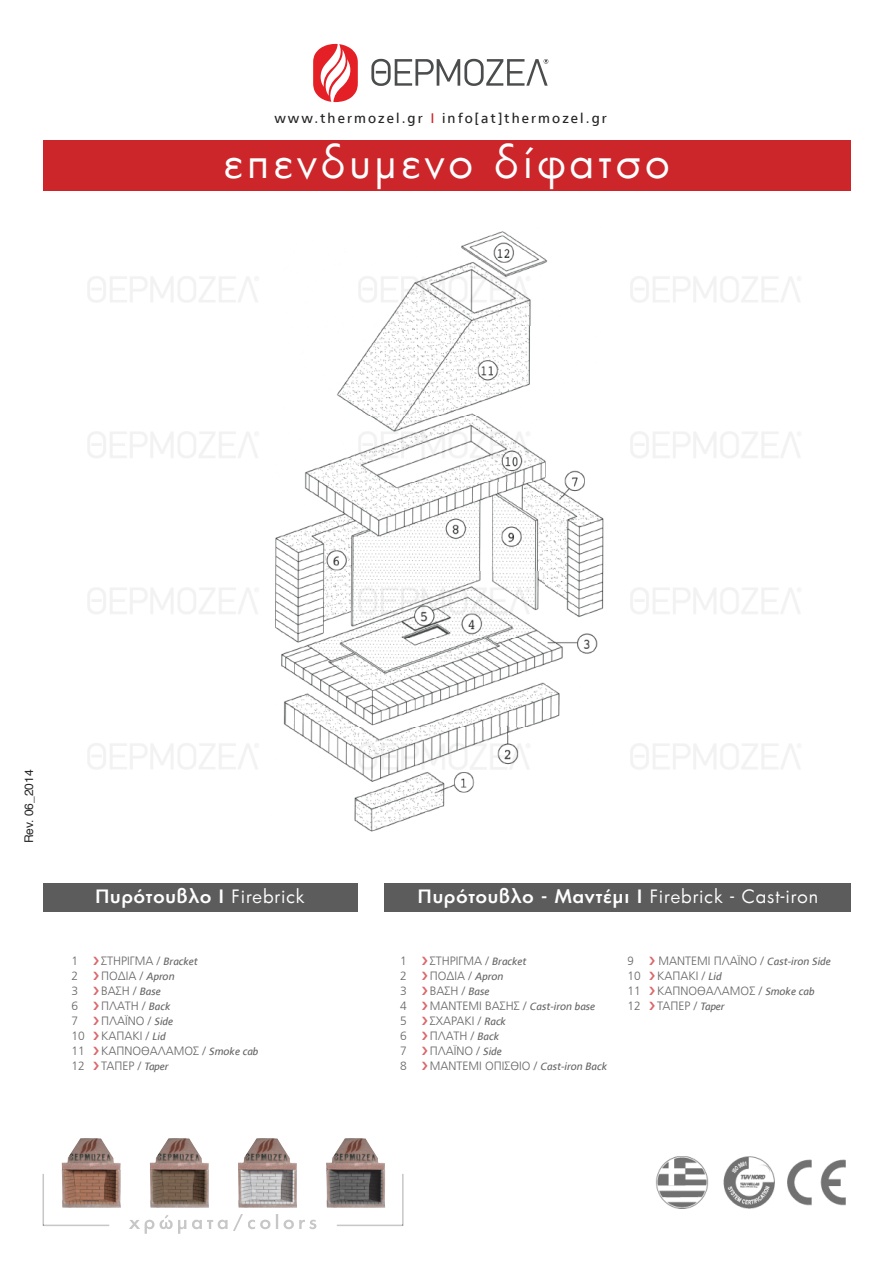
<style>
.page{position:relative;width:893px;height:1263px;background:#fff}
.page>*{position:absolute;margin:0;border:0;box-sizing:border-box;transform-origin:0 0}
.t1{font:42px "PF Futura Neu";letter-spacing:.1em;color:#fff}
.t2{font:500 18px "PF Futura Neu";letter-spacing:.05em;color:#fff}
.t3{font:13.8px "PF Catalog";letter-spacing:.15em;color:#272627}
.t4{font:300 12px "PF Catalog";color:#686768}
.t5{font:12px "Helvetica";color:#272627}
.t6{font:300 12px "PF Catalog";color:#686768;scale:.95 1}
.s1{color:#cc262b}
.s2{font-weight:400}
.s3{font-family:"PF Catalog Poly";font-weight:400;font-style:italic;font-size:10.5px}
</style>
<div class="page">
<svg style="left:371px;top:59px;width:177px;height:27px"></svg>
<svg style="left:313px;top:44px;width:45px;height:58px"></svg>
<div style="left:43px;top:140px;width:807px;height:50px;background:#cc262b"></div>
<div style="left:43px;top:883px;width:807px;height:28px;background:#5d5c5d"></div>
<img style="left:656px;top:1156px;width:190px;height:52px">
<img style="left:275px;top:231px;width:329px;height:601px">
<img style="left:62px;top:1138px;width:59px;height:70px">
<img style="left:150px;top:1138px;width:59px;height:70px">
<img style="left:238px;top:1138px;width:59px;height:70px">
<img style="left:326px;top:1138px;width:59px;height:70px">
<svg style="left:129px;top:1215px;width:84px;height:19px"></svg>
<svg style="left:248px;top:1214px;width:68px;height:15px"></svg>
<svg style="left:43px;top:1174px;width:66px;height:52px"></svg>
<svg style="left:337px;top:1174px;width:67px;height:52px"></svg>
<div style="left:358px;top:869px;width:26px;height:57px;background:#fff"></div>
<img style="left:352px;top:260px;width:192px;height:65px">
<img style="left:352px;top:416px;width:192px;height:65px">
<img style="left:352px;top:572px;width:192px;height:65px">
<img style="left:352px;top:728px;width:192px;height:50px">
<p class="t3" style="left:274px;top:110px;width:334px">www.thermozel.gr <span class="s1">I</span> info[at]thermozel.gr</p>
<h1 class="t1" style="left:223px;top:135px;width:448px">επενδυμενο δίφατσο</h1>
<p class="t5" style="left:24px;top:843px;width:75px;rotate:-90deg">Rev. 06_2014</p>
<h2 class="t2" style="left:96px;top:884px;width:210px">Πυρότουβλο Ι <span class="s2">Firebrick</span></h2>
<h2 class="t2" style="left:418px;top:884px;width:402px">Πυρότουβλο - Μαντέμι Ι <span class="s2">Firebrick - Cast-iron</span></h2>
<p class="t4" style="left:71px;top:954px;width:8px">1</p>
<p class="t4" style="left:101px;top:954px;width:98px">ΣΤΗΡΙΓΜΑ / <span class="s3">Bracket</span></p>
<p class="t4" style="left:71px;top:969px;width:8px">2</p>
<p class="t4" style="left:101px;top:969px;width:75px">ΠΟΔΙΑ / <span class="s3">Αpron</span></p>
<p class="t4" style="left:71px;top:984px;width:8px">3</p>
<p class="t4" style="left:101px;top:984px;width:61px">ΒΑΣΗ / <span class="s3">Base</span></p>
<p class="t4" style="left:71px;top:999px;width:8px">6</p>
<p class="t4" style="left:101px;top:999px;width:71px">ΠΛΑΤΗ / <span class="s3">Back</span></p>
<p class="t4" style="left:71px;top:1014px;width:8px">7</p>
<p class="t4" style="left:101px;top:1014px;width:73px">ΠΛΑΪΝΟ / <span class="s3">Side</span></p>
<p class="t4" style="left:71px;top:1029px;width:15px">10</p>
<p class="t4" style="left:101px;top:1029px;width:66px">ΚΑΠΑΚΙ / <span class="s3">Lid</span></p>
<p class="t4" style="left:71px;top:1044px;width:15px">11</p>
<p class="t4" style="left:101px;top:1044px;width:159px">ΚΑΠΝΟΘΑΛΑΜΟΣ / <span class="s3">Smoke cab</span></p>
<p class="t4" style="left:71px;top:1059px;width:15px">12</p>
<p class="t4" style="left:101px;top:1059px;width:69px">ΤΑΠΕΡ / <span class="s3">Taper</span></p>
<p class="t4" style="left:400px;top:954px;width:8px">1</p>
<p class="t4" style="left:430px;top:954px;width:98px">ΣΤΗΡΙΓΜΑ / <span class="s3">Bracket</span></p>
<p class="t4" style="left:400px;top:969px;width:8px">2</p>
<p class="t4" style="left:430px;top:969px;width:75px">ΠΟΔΙΑ / <span class="s3">Αpron</span></p>
<p class="t4" style="left:400px;top:984px;width:8px">3</p>
<p class="t4" style="left:430px;top:984px;width:61px">ΒΑΣΗ / <span class="s3">Base</span></p>
<p class="t4" style="left:400px;top:999px;width:8px">4</p>
<p class="t4" style="left:430px;top:999px;width:167px">ΜΑΝΤΕΜΙ ΒΑΣΗΣ / <span class="s3">Cast-iron base</span></p>
<p class="t4" style="left:400px;top:1014px;width:8px">5</p>
<p class="t4" style="left:430px;top:1014px;width:78px">ΣΧΑΡΑΚΙ / <span class="s3">Rack</span></p>
<p class="t4" style="left:400px;top:1029px;width:8px">6</p>
<p class="t4" style="left:430px;top:1029px;width:71px">ΠΛΑΤΗ / <span class="s3">Back</span></p>
<p class="t4" style="left:400px;top:1044px;width:8px">7</p>
<p class="t4" style="left:430px;top:1044px;width:73px">ΠΛΑΪΝΟ / <span class="s3">Side</span></p>
<p class="t4" style="left:400px;top:1059px;width:8px">8</p>
<p class="t4" style="left:430px;top:1059px;width:179px">ΜΑΝΤΕΜΙ ΟΠΙΣΘΙΟ / <span class="s3">Cast-iron Back</span></p>
<p class="t6" style="left:627px;top:954px;width:8px">9</p>
<p class="t4" style="left:659px;top:954px;width:174px">ΜΑΝΤΕΜΙ ΠΛΑΪΝΟ / <span class="s3">Cast-iron Side</span></p>
<p class="t4" style="left:627px;top:969px;width:15px">10</p>
<p class="t4" style="left:657px;top:969px;width:66px">ΚΑΠΑΚΙ / <span class="s3">Lid</span></p>
<p class="t4" style="left:627px;top:984px;width:15px">11</p>
<p class="t4" style="left:657px;top:984px;width:159px">ΚΑΠΝΟΘΑΛΑΜΟΣ / <span class="s3">Smoke cab</span></p>
<p class="t4" style="left:627px;top:999px;width:15px">12</p>
<p class="t4" style="left:657px;top:999px;width:69px">ΤΑΠΕΡ / <span class="s3">Taper</span></p>
</div>
